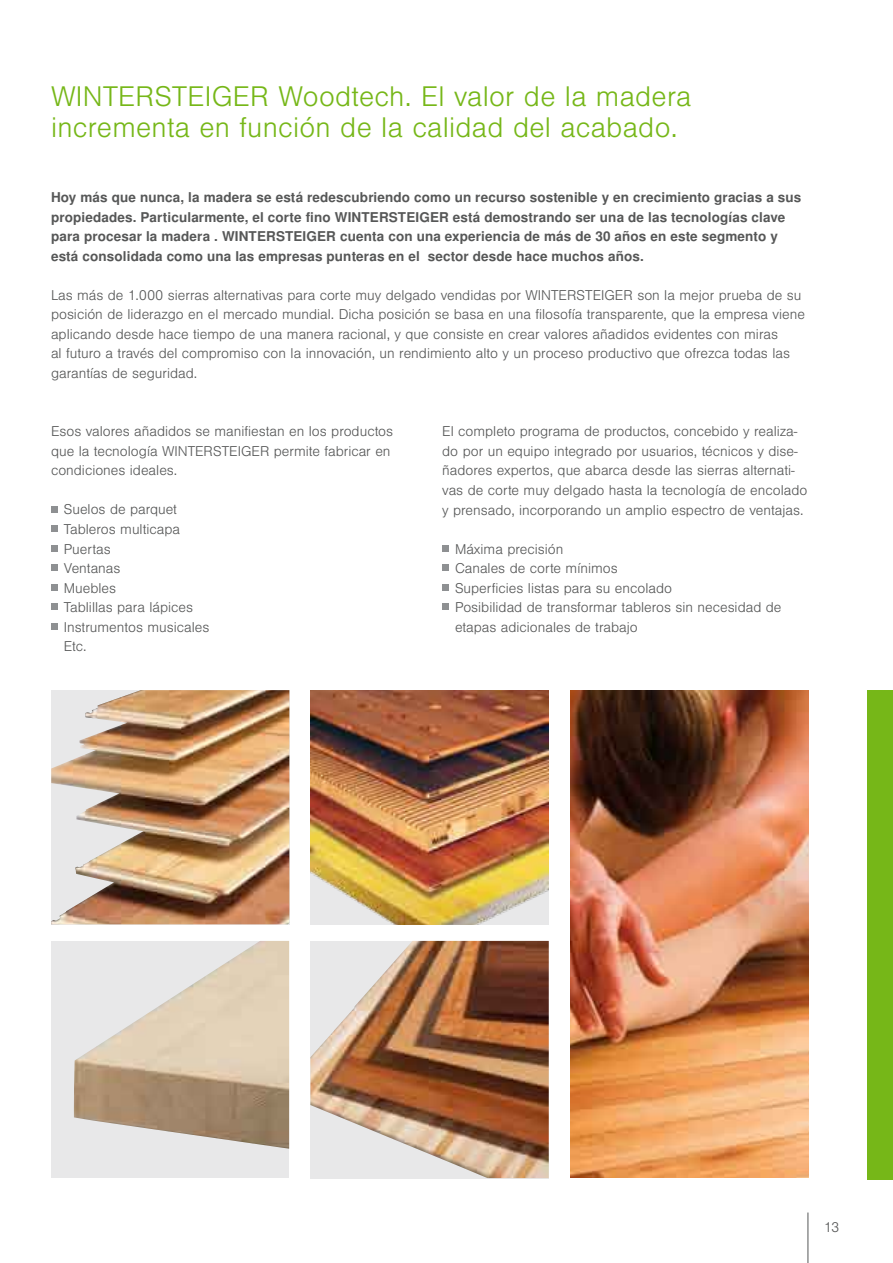
<style>
.page{position:relative;width:893px;height:1263px;background:#fff}
.page>*{position:absolute;margin:0;border:0;box-sizing:border-box;transform-origin:0 0}
.t1{font:300 27px/31.5px "Nimbus San LOT";letter-spacing:.01em;color:#76b718}
.t2{font:300 13.5px/19.5px "Nimbus San LOT";color:#565757}
.t3{font:700 13.5px/19.5px "Nimbus San LOT";letter-spacing:.01em;color:#565757}
</style>
<div class="page">
<hr style="left:808px;top:1212px;width:1px;height:51px;background:#565757">
<div style="left:51px;top:941px;width:238px;height:237px;background:#e8e8e9"></div>
<img style="left:74px;top:941px;width:215px;height:208px">
<div style="left:867px;top:690px;width:26px;height:489px;background:#76b718"></div>
<img style="left:51px;top:690px;width:238px;height:234px">
<img style="left:570px;top:690px;width:238px;height:488px">
<img style="left:310px;top:941px;width:239px;height:237px">
<img style="left:311px;top:690px;width:238px;height:234px">
<svg style="left:51px;top:506px;width:6px;height:6px"></svg>
<svg style="left:51px;top:526px;width:6px;height:6px"></svg>
<svg style="left:51px;top:545px;width:6px;height:6px"></svg>
<svg style="left:51px;top:565px;width:6px;height:6px"></svg>
<div style="left:51px;top:584px;width:6px;height:7px;background:#8e9092"></div>
<svg style="left:51px;top:604px;width:6px;height:6px"></svg>
<div style="left:51px;top:623px;width:6px;height:7px;background:#8e9092"></div>
<div style="left:442px;top:545px;width:7px;height:6px;background:#8e9092"></div>
<div style="left:442px;top:565px;width:7px;height:6px;background:#8e9092"></div>
<div style="left:442px;top:584px;width:7px;height:7px;background:#8e9092"></div>
<div style="left:442px;top:604px;width:7px;height:6px;background:#8e9092"></div>
<h1 class="t1" style="left:51px;top:81px;width:642px">WINTERSTEIGER Woodtech. El valor de la madera incrementa en función de la calidad del acabado.</h1>
<p class="t3" style="left:51px;top:188px;width:752px">Hoy más que nunca, la madera se está redescubriendo como un recurso sostenible y en crecimiento gracias a sus propiedades. Particularmente, el corte fino WINTERSTEIGER está demostrando ser una de las tecnologías clave para procesar la madera . WINTERSTEIGER cuenta con una experiencia de más de 30 años en este segmento y está consolidada como una las empresas punteras en el sector desde hace muchos años.</p>
<p class="t2" style="left:51px;top:286px;width:755px">Las más de 1.000 sierras alternativas para corte muy delgado vendidas por WINTERSTEIGER son la mejor prueba de su posición de liderazgo en el mercado mundial. Dicha posición se basa en una filosofía transparente, que la empresa viene aplicando desde hace tiempo de una manera racional, y que consiste en crear valores añadidos evidentes con miras<br>al futuro a través del compromiso con la innovación, un rendimiento alto y un proceso productivo que ofrezca todas las garantías de seguridad.</p>
<p class="t2" style="left:51px;top:422px;width:344px">Esos valores añadidos se manifiestan en los productos que la tecnología WINTERSTEIGER permite fabricar en condiciones ideales.</p>
<p class="t2" style="left:64px;top:500px;width:147px">Suelos de parquet<br>Tableros multicapa<br>Puertas<br>Ventanas<br>Muebles<br>Tablillas para lápices<br>Instrumentos musicales<br>Etc.</p>
<p class="t2" style="left:442px;top:422px;width:367px">El completo programa de productos, concebido y realiza&shy;do por un equipo integrado por usuarios, técnicos y dise&shy;ñadores expertos, que abarca desde las sierras alternati&shy;vas de corte muy delgado hasta la tecnología de encolado y prensado, incorporando un amplio espectro de ventajas.</p>
<p class="t2" style="left:455px;top:539px;width:328px">Máxima precisión<br>Canales de corte mínimos<br>Superficies listas para su encolado<br>Posibilidad de transformar tableros sin necesidad de etapas adicionales de trabajo</p>
<p class="t2" style="left:824px;top:1218px;width:17px">13</p>
</div>
